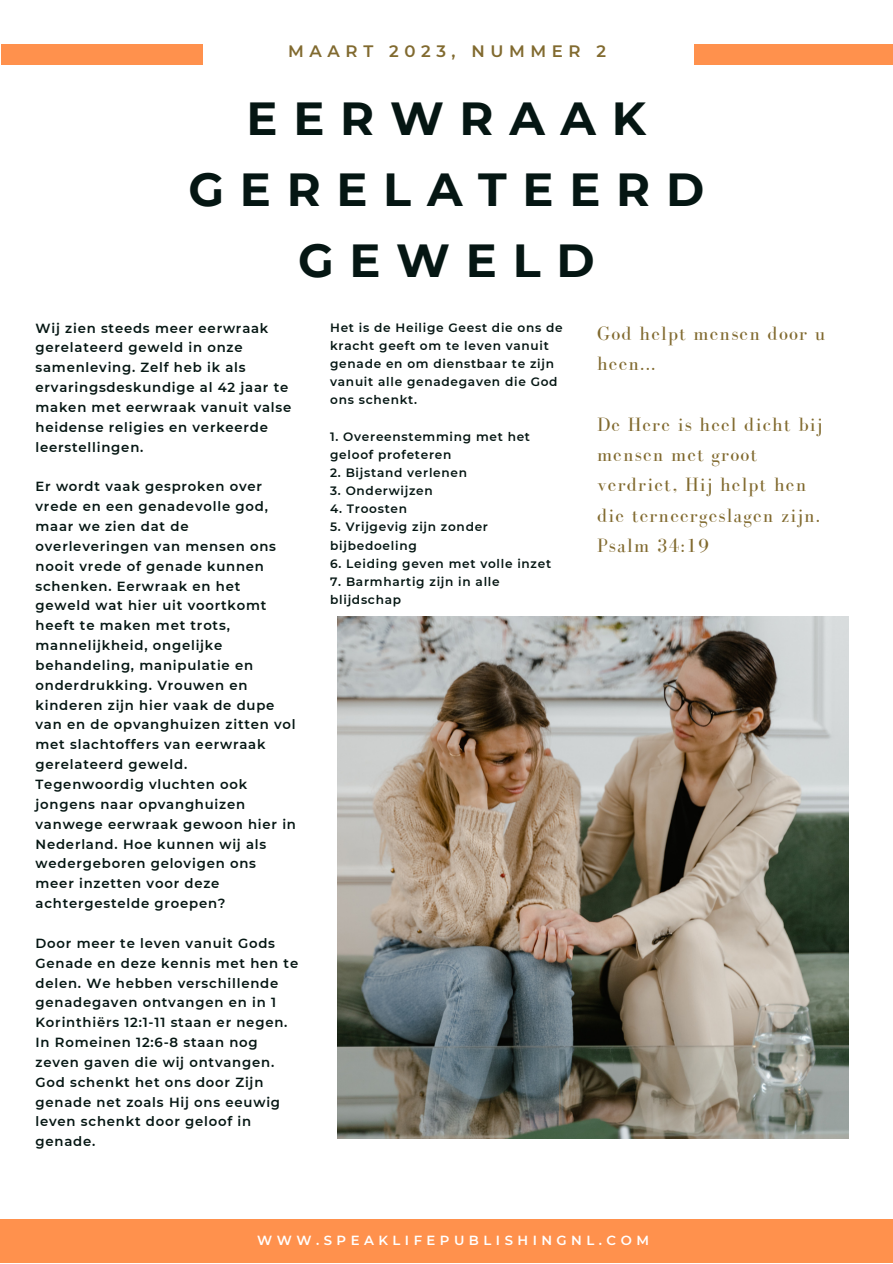
<style>
.page{position:relative;width:893px;height:1264px;background:#fff}
.page>*{position:absolute;margin:0;border:0;box-sizing:border-box;transform-origin:0 0}
.t1{font:700 46.35px/70.8px "Montserrat";letter-spacing:.34em;color:#051613;text-align:center}
.t2{font:19.8px/30.3px "Bodoni FLF";letter-spacing:.06em;color:#816a2f}
.t3{font:600 16.5px "Montserrat";letter-spacing:.34em;color:#816a2f}
.t4{font:600 13.2px/19.8px "Montserrat";letter-spacing:.06em;color:#051613}
.t5{font:600 13.2px "Montserrat";letter-spacing:.34em;color:#fff}
.t6{font:600 12.15px/18.1px "Montserrat";letter-spacing:.06em;color:#051613}
</style>
<div class="page">
<div style="left:0;top:1219px;width:892px;height:43px;background:#ff914d"></div>
<img style="left:337px;top:617px;width:511px;height:521px">
<div style="left:1px;top:44px;width:202px;height:21px;background:#ff914d"></div>
<div style="left:693px;top:44px;width:199px;height:21px;background:#ff914d"></div>
<p class="t3" style="left:288px;top:41px;width:319px">MAART 2023, NUMMER 2</p>
<h1 class="t1" style="left:188px;top:83px;width:517px">EERWRAAK<br>GERELATEERD<br>GEWELD</h1>
<p class="t4" style="left:36px;top:318px;width:257px">Wij zien steeds meer eerwraak gerelateerd geweld in onze samenleving. Zelf heb ik als ervaringsdeskundige al 42 jaar te maken met eerwraak vanuit valse heidense religies en verkeerde leerstellingen.</p>
<p class="t4" style="left:36px;top:476px;width:262px">Er wordt vaak gesproken over vrede en een genadevolle god, maar we zien dat de overleveringen van mensen ons nooit vrede of genade kunnen schenken. Eerwraak en het geweld wat hier uit voortkomt heeft te maken met trots, mannelijkheid, ongelijke behandeling, manipulatie en onderdrukking. Vrouwen en kinderen zijn hier vaak de dupe van en de opvanghuizen zitten vol met slachtoffers van eerwraak gerelateerd geweld.<br>Tegenwoordig vluchten ook jongens naar opvanghuizen vanwege eerwraak gewoon hier in<br>Nederland. Hoe kunnen wij als wedergeboren gelovigen ons meer inzetten voor deze achtergestelde groepen?</p>
<p class="t4" style="left:36px;top:933px;width:264px">Door meer te leven vanuit Gods<br>Genade en deze kennis met hen te delen. We hebben verschillende genadegaven ontvangen en in 1<br>Korinthiërs 12:1-11 staan er negen.<br>In Romeinen 12:6-8 staan nog zeven gaven die wij ontvangen.<br>God schenkt het ons door Zijn genade net zoals Hij ons eeuwig leven schenkt door geloof in genade.</p>
<p class="t6" style="left:330px;top:318px;width:234px">Het is de Heilige Geest die ons de kracht geeft om te leven vanuit genade en om dienstbaar te zijn vanuit alle genadegaven die God ons schenkt.</p>
<p class="t6" style="left:330px;top:427px;width:201px">1. Overeenstemming met het geloof profeteren</p>
<p class="t6" style="left:330px;top:463px;width:138px">2. Bijstand verlenen</p>
<p class="t6" style="left:330px;top:481px;width:104px">3. Onderwijzen</p>
<p class="t6" style="left:330px;top:500px;width:78px">4. Troosten</p>
<p class="t6" style="left:330px;top:518px;width:159px">5. Vrijgevig zijn zonder bijbedoeling</p>
<p class="t6" style="left:330px;top:554px;width:222px">6. Leiding geven met volle inzet</p>
<p class="t6" style="left:330px;top:572px;width:171px">7. Barmhartig zijn in alle blijdschap</p>
<h2 class="t2" style="left:597px;top:318px;width:230px">God helpt mensen door u heen...</h2>
<h2 class="t2" style="left:597px;top:409px;width:227px">De Here is heel dicht bij mensen met groot verdriet, Hij helpt hen die terneergeslagen zijn.<br>Psalm 34:19</h2>
<p class="t5" style="left:257px;top:1232px;width:393px">WWW.SPEAKLIFEPUBLISHINGNL.COM</p>
</div>
